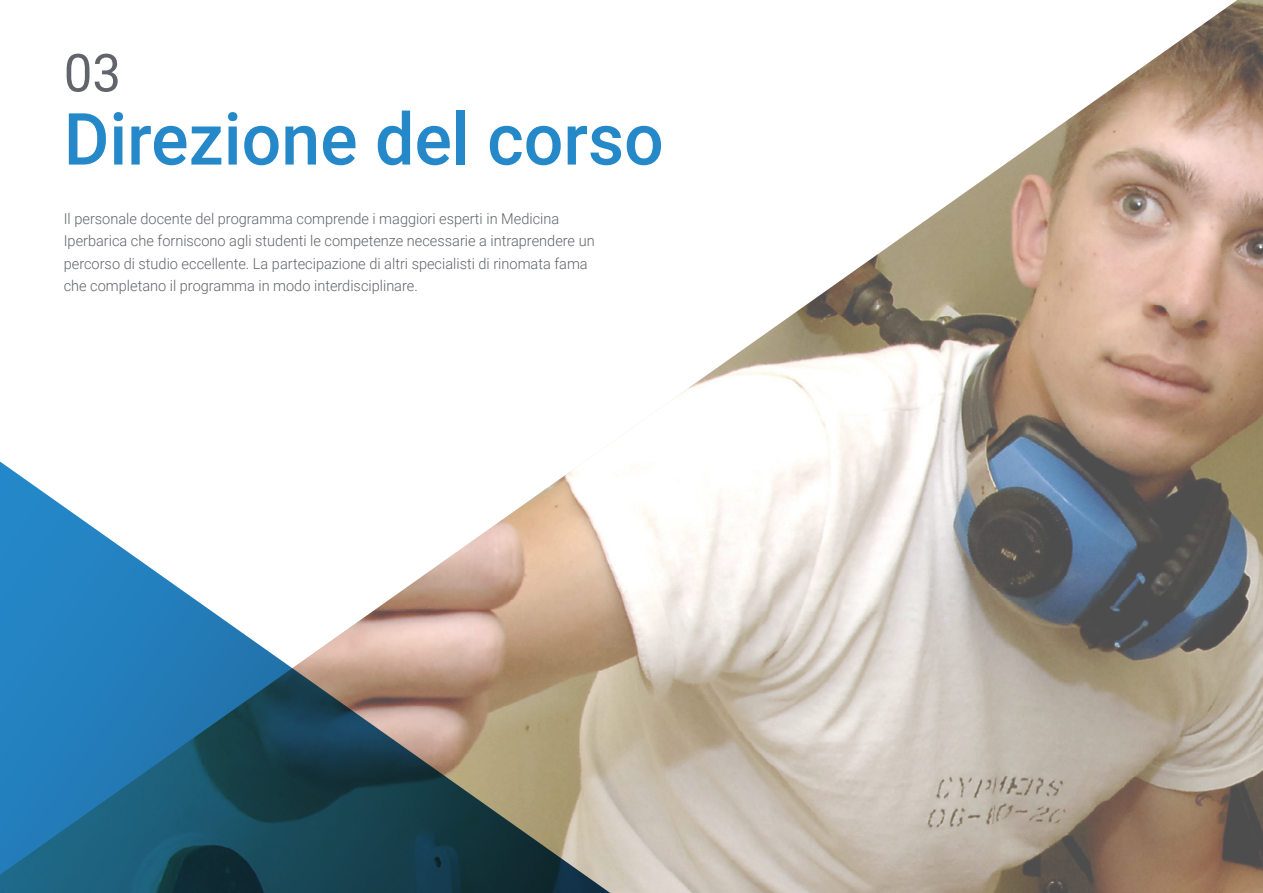
<style>
.page{position:relative;width:1263px;height:893px;background:#fff}
.page>*{position:absolute;margin:0;border:0;box-sizing:border-box;transform-origin:0 0}
.t1{font:500 72px "Roboto";color:#2488c9}
.t2{font:52.5px "Roboto";color:#61646a}
.t3{font:300 15px/22.5px "Roboto";color:#61646a}
</style>
<div class="page">
<img style="left:614px;top:0;width:649px;height:893px">
<svg style="left:0;top:446px;width:640px;height:447px"></svg>
<h2 class="t2" style="left:64px;top:36px;width:59px">03</h2>
<h1 class="t1" style="left:64px;top:89px;width:601px">Direzione del corso</h1>
<p class="t3" style="left:64px;top:207px;width:532px">Il personale docente del programma comprende i maggiori esperti in Medicina Iperbarica che forniscono agli studenti le competenze necessarie a intraprendere un percorso di studio eccellente. La partecipazione di altri specialisti di rinomata fama che completano il programma in modo interdisciplinare.</p>
</div>
